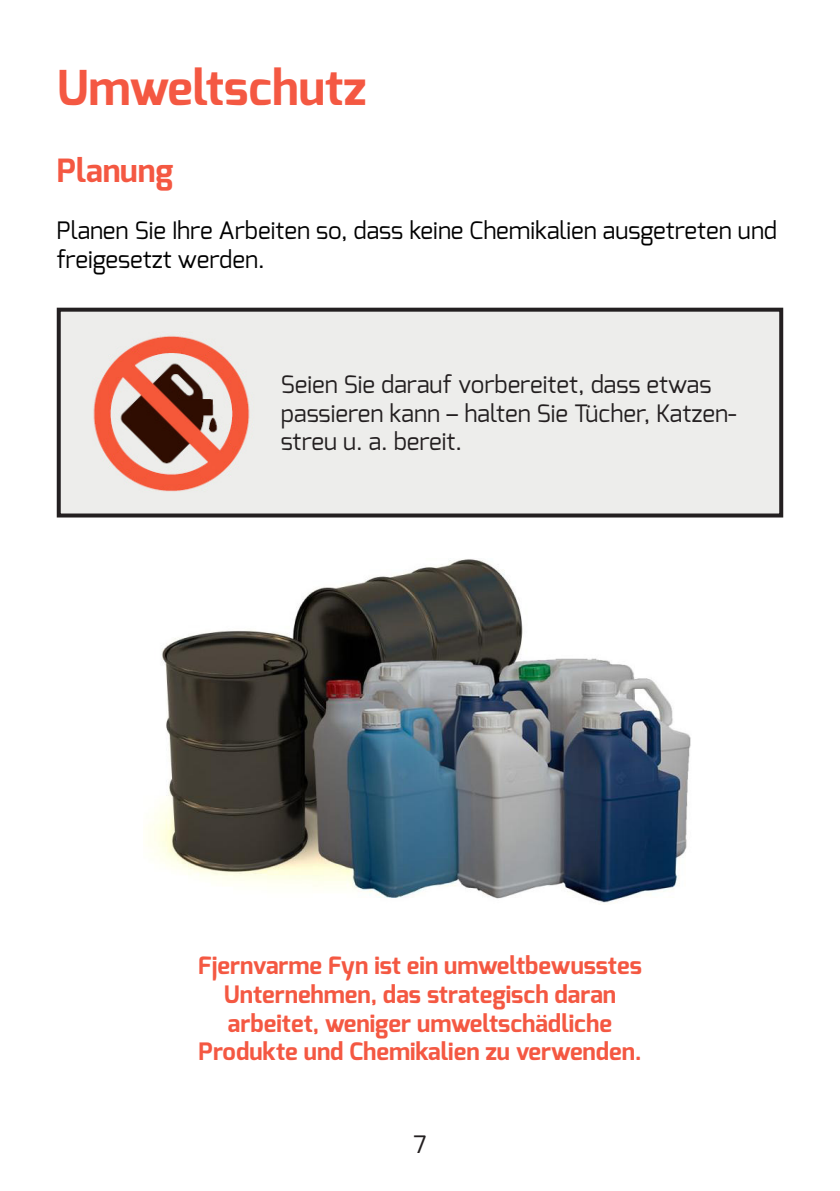
<style>
.page{position:relative;width:840px;height:1191px;background:#fff}
.page>*{position:absolute;margin:0;border:0;box-sizing:border-box;transform-origin:0 0}
.t1{font:700 48px "Exo";color:#f45842}
.t2{font:700 32px "Exo";color:#f45842}
.t3{font:700 24px "Exo";color:#f45842}
.t4{font:24px/28.8px "Exo";color:#231f20}
.t5{font:24px/28.8px "Exo";color:#000}
</style>
<div class="page">
<div style="left:59px;top:310px;width:721px;height:205px;background:#ededeb"></div>
<div style="left:57px;top:308px;width:725px;height:209px;border:4px solid #231f20"></div>
<img style="left:93px;top:336px;width:157px;height:156px">
<img style="left:145px;top:559px;width:546px;height:344px">
<p class="t1" style="left:57px;top:57px;width:311px">Umweltschutz</p>
<p class="t2" style="left:57px;top:150px;width:118px">Planung</p>
<p class="t5" style="left:57px;top:216px;width:721px">Planen Sie Ihre Arbeiten so, dass keine Chemikalien ausgetreten und freigesetzt werden.</p>
<p class="t4" style="left:281px;top:369px;width:457px">Seien Sie darauf vorbereitet, dass etwas passieren kann – halten Sie Tücher, Katzen&shy;streu u. a. bereit.</p>
<p class="t3" style="left:198px;top:950px;width:445px">Fjernvarme Fyn ist ein umweltbewusstes</p>
<p class="t3" style="left:224px;top:978px;width:393px">Unternehmen, das strategisch daran</p>
<p class="t3" style="left:228px;top:1007px;width:385px">arbeitet, weniger umweltschädliche</p>
<p class="t3" style="left:198px;top:1036px;width:444px">Produkte und Chemikalien zu verwenden.</p>
<p class="t4" style="left:413px;top:1130px;width:15px">7</p>
</div>
